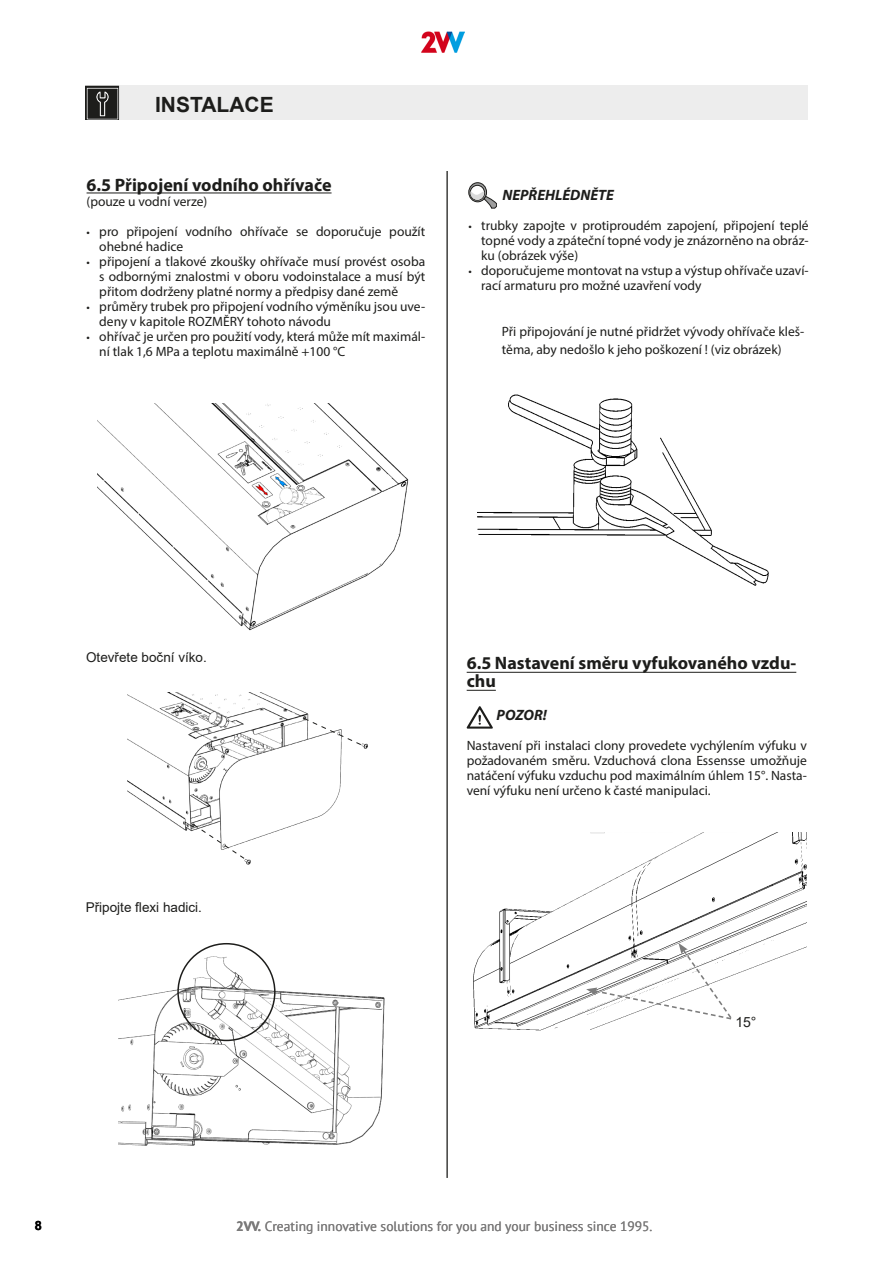
<style>
.page{position:relative;width:893px;height:1263px;background:#fff}
.page>*{position:absolute;margin:0;border:0;box-sizing:border-box;transform-origin:0 0}
.Text_-_odsazeni{font:700 21px "Arial";color:#1d1d1b}
.KAPITOLY{font:700 18px/18px "Myriad Pro";color:#1d1d1b}
.nadpis_nepodtr{font:700 18px "Myriad Pro";color:#1d1d1b}
.upozor{font:italic 700 15px "Myriad Pro";color:#1d1d1b}
.Text{font:italic 700 15px "Myriad Pro";color:#1d1d1b}
.Text-2{font:14.1px "Arial";color:#1d1d1b}
.Text-3{font:13.5px/15px "Myriad Pro";color:#1d1d1b}
.KAPITOLY-2{font:13.5px/18px "Myriad Pro";color:#1d1d1b}
.t1{font:13.5px "PT Sans";color:#7b7a7a}
.ODS{font:13.5px "Arial";color:#1d1d1b}
.t2{font:700 12.75px "Arial";color:#000}
.s1{font-size:12px}
.s2{font-style:inherit}
.s3{font-weight:700}
</style>
<div class="page">
<img style="left:422px;top:31px;width:42px;height:21px">
<img style="left:477px;top:394px;width:292px;height:192px">
<hr style="left:446px;top:171px;width:2px;height:1007px;background:#1d1d1b">
<img style="left:98px;top:403px;width:311px;height:228px">
<img style="left:473px;top:833px;width:333px;height:198px">
<svg style="left:586px;top:943px;width:147px;height:77px"></svg>
<img style="left:128px;top:693px;width:240px;height:172px">
<img style="left:118px;top:943px;width:267px;height:203px">
<div style="left:177px;top:943px;width:99px;height:98px;border:2px solid #1d1d1b;border-radius:50%"></div>
<svg style="left:193px;top:824px;width:52px;height:35px"></svg>
<svg style="left:303px;top:717px;width:59px;height:29px"></svg>
<div style="left:119px;top:86px;width:688px;height:34px;background:#ededed"></div>
<img style="left:85px;top:86px;width:34px;height:34px">
<hr style="left:87px;top:192px;width:245px;height:1px;background:#1d1d1b">
<svg style="left:469px;top:183px;width:17px;height:19px"></svg>
<div style="left:468px;top:182px;width:19px;height:20px;border:1px solid #1d1d1b;border-radius:50%"></div>
<svg style="left:470px;top:185px;width:14px;height:15px"></svg>
<div style="left:470px;top:185px;width:15px;height:16px;border:1px solid #1d1d1b;border-radius:50%"></div>
<svg style="left:470px;top:189px;width:27px;height:19px"></svg>
<hr style="left:467px;top:672px;width:329px;height:1px;background:#1d1d1b">
<svg style="left:467px;top:690px;width:29px;height:1px"></svg>
<svg style="left:467px;top:706px;width:26px;height:23px"></svg>
<p class="Text_-_odsazeni" style="left:155px;top:90px;width:120px">INSTALACE</p>
<p class="nadpis_nepodtr" style="left:87px;top:173px;width:246px">6.5 Připojení vodního ohřívače</p>
<p class="Text-3" style="left:87px;top:194px;width:122px">(pouze u vodní verze)</p>
<p class="Text-3" style="left:99px;top:224px;width:327px;text-indent:-13px"><span class="s1">•</span> pro připojení vodního ohřívače se doporučuje použít ohebné hadice</p>
<p class="Text-3" style="left:99px;top:254px;width:327px;text-align:justify;text-indent:-13px"><span class="s1">•</span> připojení a tlakové zkoušky ohřívače musí provést osoba s odbornými znalostmi v oboru vodoinstalace a musí být přitom dodrženy platné normy a předpisy dané země</p>
<p class="Text-3" style="left:99px;top:299px;width:327px;text-indent:-13px"><span class="s1">•</span> průměry trubek pro připojení vodního výměníku jsou uve&shy;deny v kapitole ROZMĚRY tohoto návodu</p>
<p class="Text-3" style="left:99px;top:329px;width:327px;text-indent:-13px"><span class="s1">•</span> ohřívač je určen pro použití vody, která může mít maximál&shy;ní tlak 1,6 MPa a teplotu maximálně +100 °C</p>
<p class="upozor" style="left:502px;top:185px;width:113px">NEPŘEHLÉDNĚTE</p>
<p class="Text-3" style="left:481px;top:218px;width:329px;text-align:justify;text-indent:-13px"><span class="s1">•</span> trubky zapojte v protiproudém zapojení, připojení teplé topné vody a zpáteční topné vody je znázorněno na obráz&shy;ku (obrázek výše)</p>
<p class="Text-3" style="left:481px;top:263px;width:329px;text-indent:-13px"><span class="s1">•</span> doporučujeme montovat na vstup a výstup ohřívače uzaví&shy;rací armaturu pro možné uzavření vody</p>
<p class="KAPITOLY-2" style="left:502px;top:322px;width:304px">Při připojování je nutné přidržet vývody ohřívače kleš&shy;těma, aby nedošlo k jeho poškození ! (viz obrázek)</p>
<p class="ODS" style="left:86px;top:648px;width:122px">Otevřete boční víko.</p>
<p class="ODS" style="left:86px;top:897px;width:118px">Připojte flexi hadici.</p>
<p class="KAPITOLY" style="left:467px;top:654px;width:331px"><span class="s2">6.5</span> Nastavení směru vyfukovaného vzdu&shy;chu</p>
<p class="Text" style="left:497px;top:705px;width:52px">POZOR!</p>
<p class="Text-3" style="left:467px;top:738px;width:342px;text-align:justify">Nastavení při instalaci clony provedete vychýlením výfuku v požadovaném směru. Vzduchová clona Essensse umožňuje natáčení výfuku vzduchu pod maximálním úhlem 15°. Nasta&shy;vení výfuku není určeno k časté manipulaci.</p>
<p class="Text-2" style="left:735px;top:1012px;width:23px">15°</p>
<p class="t2" style="left:35px;top:1217px;width:9px">8</p>
<p class="t1" style="left:236px;top:1217px;width:418px"><span class="s3">2VV.</span> Creating innovative solutions for you and your business since 1995.</p>
</div>
